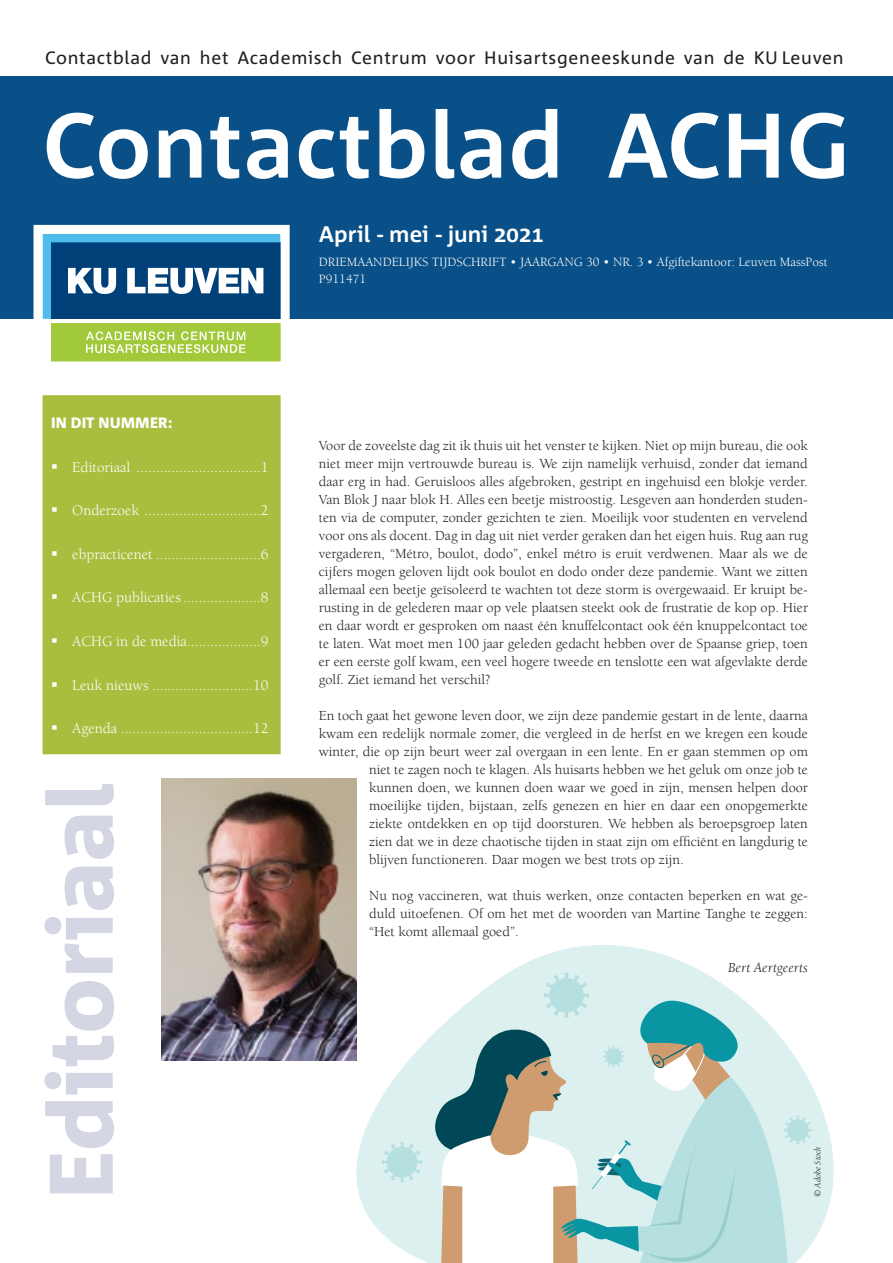
<style>
.page{position:relative;width:893px;height:1263px;background:#fff}
.page>*{position:absolute;margin:0;border:0;box-sizing:border-box;transform-origin:0 0}
.t1{font:700 91.5px "Corpid";letter-spacing:.01em;color:#fff}
.t2{font:800 90.15px "Corpid";color:#d5d6e4}
.t3{font:700 22.5px "Corpid";color:#fff}
.t4{font:18px "Corpid";letter-spacing:.04em;color:#231f20}
.t5{font:15px "Berkeley";color:#fff}
.t6{font:800 15px "Corpid";color:#fff}
.t7{font:14.25px/18px "Berkeley";color:#231f20;text-align:justify}
.t8{font:italic 14.25px "Berkeley";color:#231f20}
.t9{font:13.05px/16.5px "Berkeley";color:#fff}
.t10{font:italic 9px "Berkeley";color:#231f20}
</style>
<div class="page">
<svg style="left:319px;top:839px;width:515px;height:424px"></svg>
<svg style="left:382px;top:1142px;width:40px;height:40px;background:#c6e6e6"></svg>
<svg style="left:432px;top:972px;width:380px;height:291px"></svg>
<div style="left:0;top:77px;width:893px;height:242px;background:#095088"></div>
<svg style="left:33px;top:224px;width:257px;height:138px"></svg>
<div style="left:42px;top:395px;width:239px;height:360px;background:#a9be3e"></div>
<img style="left:162px;top:779px;width:194px;height:281px">
<p class="t4" style="left:45px;top:48px;width:800px">Contactblad van het Academisch Centrum voor Huisartsgeneeskunde van de KU Leuven</p>
<h1 class="t1" style="left:43px;top:96px;width:809px">Contactblad ACHG</h1>
<h3 class="t3" style="left:319px;top:222px;width:226px">April - mei - juni 2021</h3>
<p class="t9" style="left:319px;top:254px;width:510px">DRIEMAANDELIJKS TIJDSCHRIFT • JAARGANG 30 • NR. 3 • Afgiftekantoor: Leuven MassPost<br>P911471</p>
<p class="t6" style="left:51px;top:415px;width:123px">IN DIT NUMMER:</p>
<p class="t5" style="left:51px;top:459px;width:219px">▪ Editoriaal ................................1</p>
<p class="t5" style="left:51px;top:503px;width:219px">▪ Onderzoek ..............................2</p>
<p class="t5" style="left:51px;top:546px;width:219px">▪ ebpracticenet ...........................6</p>
<p class="t5" style="left:51px;top:590px;width:219px">▪ ACHG publicaties....................8</p>
<p class="t5" style="left:51px;top:633px;width:219px">▪ ACHG in de media...................9</p>
<p class="t5" style="left:51px;top:677px;width:219px">▪ Leuk nieuws ..........................10</p>
<p class="t5" style="left:51px;top:720px;width:219px">▪ Agenda ..................................12</p>
<h2 class="t2" style="left:32px;top:1199px;width:418px;rotate:-90deg">Editoriaal</h2>
<p class="t7" style="left:319px;top:437px;width:491px">Voor de zoveelste dag zit ik thuis uit het venster te kijken. Niet op mijn bureau, die ook niet meer mijn vertrouwde bureau is. We zijn namelijk verhuisd, zonder dat iemand daar erg in had. Geruisloos alles afgebroken, gestript en ingehuisd een blokje verder.<br>Van Blok J naar blok H. Alles een beetje mistroostig. Lesgeven aan honderden studen&shy;ten via de computer, zonder gezichten te zien. Moeilijk voor studenten en vervelend voor ons als docent. Dag in dag uit niet verder geraken dan het eigen huis. Rug aan rug vergaderen, “Métro, boulot, dodo”, enkel métro is eruit verdwenen. Maar als we de cijfers mogen geloven lijdt ook boulot en dodo onder deze pandemie. Want we zitten allemaal een beetje geïsoleerd te wachten tot deze storm is overgewaaid. Er kruipt be&shy;rusting in de gelederen maar op vele plaatsen steekt ook de frustratie de kop op. Hier en daar wordt er gesproken om naast één knuffelcontact ook één knuppelcontact toe te laten. Wat moet men 100 jaar geleden gedacht hebben over de Spaanse griep, toen er een eerste golf kwam, een veel hogere tweede en tenslotte een wat afgevlakte derde golf. Ziet iemand het verschil?</p>
<p class="t7" style="left:319px;top:707px;width:490px">En toch gaat het gewone leven door, we zijn deze pandemie gestart in de lente, daarna</p>
<p class="t7" style="left:319px;top:725px;width:490px">kwam een redelijk normale zomer, die vergleed in de herfst en we kregen een koude</p>
<p class="t7" style="left:319px;top:743px;width:491px">winter, die op zijn beurt weer zal overgaan in een lente. En er gaan stemmen op om</p>
<p class="t7" style="left:369px;top:761px;width:440px">niet te zagen noch te klagen. Als huisarts hebben we het geluk om onze job te</p>
<p class="t7" style="left:369px;top:779px;width:440px">kunnen doen, we kunnen doen waar we goed in zijn, mensen helpen door</p>
<p class="t7" style="left:369px;top:797px;width:440px">moeilijke tijden, bijstaan, zelfs genezen en hier en daar een onopgemerkte</p>
<p class="t7" style="left:369px;top:815px;width:440px">ziekte ontdekken en op tijd doorsturen. We hebben als beroepsgroep laten</p>
<p class="t7" style="left:369px;top:833px;width:440px">zien dat we in deze chaotische tijden in staat zijn om efficiënt en langdurig te</p>
<p class="t7" style="left:369px;top:851px;width:316px">blijven functioneren. Daar mogen we best trots op zijn.</p>
<p class="t7" style="left:369px;top:887px;width:440px">Nu nog vaccineren, wat thuis werken, onze contacten beperken en wat ge&shy;duld uitoefenen. Of om het met de woorden van Martine Tanghe te zeggen: “Het komt allemaal goed”.</p>
<p class="t8" style="left:728px;top:960px;width:81px">Bert Aertgeerts</p>
<p class="t10" style="left:813px;top:1197px;width:52px;rotate:-90deg">© Adobe Stock</p>
</div>
